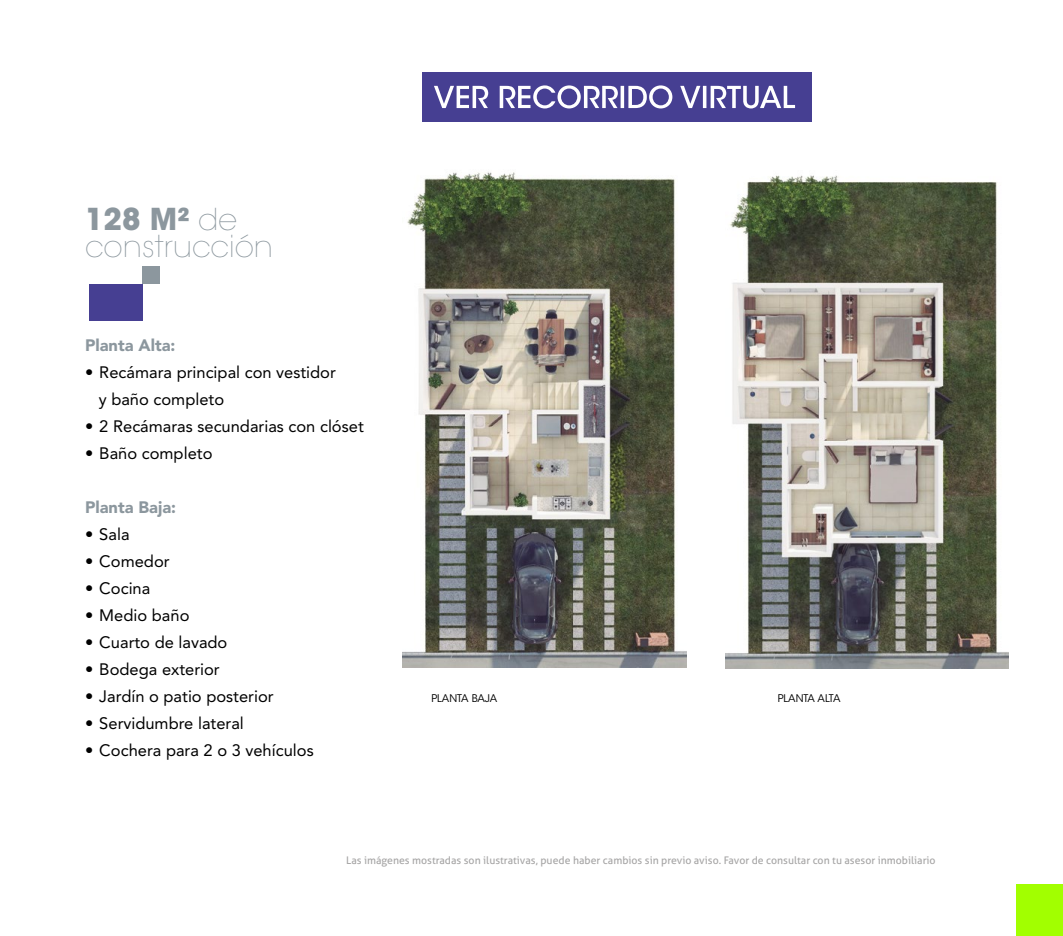
<style>
.page{position:relative;width:1063px;height:936px;background:#fff}
.page>*{position:absolute;margin:0;border:0;box-sizing:border-box;transform-origin:0 0}
.t1{font:200 30px/27px "ITC Avant Garde Std";color:#8c979e}
.t2{font:16.5px/27px "Avenir LT Std";color:#000}
.t3{font:900 16.5px "Avenir LT Std";color:#8c979e}
.t4{font:10.5px "Aller";color:#a6a5a5}
.t5{font:10.5px "ITC Avant Garde Std";color:#000}
.s1{font-weight:700}
.s2{color:#fff}
</style>
<div class="page">
<img style="left:726px;top:175px;width:283px;height:493px">
<img style="left:402px;top:172px;width:284px;height:495px">
<div style="left:1017px;top:884px;width:46px;height:51px;background:#a2ff00"></div>
<div style="left:89px;top:284px;width:53px;height:36px;background:#463f92"></div>
<div style="left:142px;top:266px;width:17px;height:18px;background:#8c979e"></div>
<div style="left:422px;top:72px;width:390px;height:50px;background:#463f92"></div>
<svg style="left:434px;top:85px;width:361px;height:23px"></svg>
<h1 class="t1" style="left:85px;top:206px;width:190px"><span class="s1">128 M²</span> de construcción</h1>
<p class="t3" style="left:85px;top:335px;width:92px">Planta Alta:</p>
<p class="t2" style="left:99px;top:359px;width:239px;text-indent:-14px">• Recámara principal con vestidor y baño completo</p>
<p class="t2" style="left:85px;top:413px;width:280px">• 2 Recámaras secundarias con clóset</p>
<p class="t2" style="left:85px;top:440px;width:129px">• Baño completo</p>
<p class="t3" style="left:85px;top:497px;width:93px">Planta Baja:</p>
<p class="t2" style="left:85px;top:521px;width:46px">• Sala</p>
<p class="t2" style="left:85px;top:548px;width:86px">• Comedor</p>
<p class="t2" style="left:85px;top:575px;width:67px">• Cocina</p>
<p class="t2" style="left:85px;top:602px;width:106px">• Medio baño</p>
<p class="t2" style="left:85px;top:629px;width:144px">• Cuarto de lavado</p>
<p class="t2" style="left:85px;top:656px;width:136px">• Bodega exterior</p>
<p class="t2" style="left:85px;top:683px;width:190px">• Jardín o patio posterior</p>
<p class="t2" style="left:85px;top:710px;width:160px">• Servidumbre lateral</p>
<p class="t2" style="left:85px;top:737px;width:230px">• Cochera para 2 o 3 vehículos</p>
<p class="t5" style="left:431px;top:692px;width:67px">PLANTA BAJA</p>
<p class="t5" style="left:778px;top:692px;width:64px">PLANTA ALTA</p>
<p class="t4" style="left:346px;top:854px;width:594px">Las imágenes mostradas son ilustrativas, puede haber cambios sin previo aviso. Favor de consultar con tu asesor inmobiliario<span class="s2">.</span></p>
</div>
